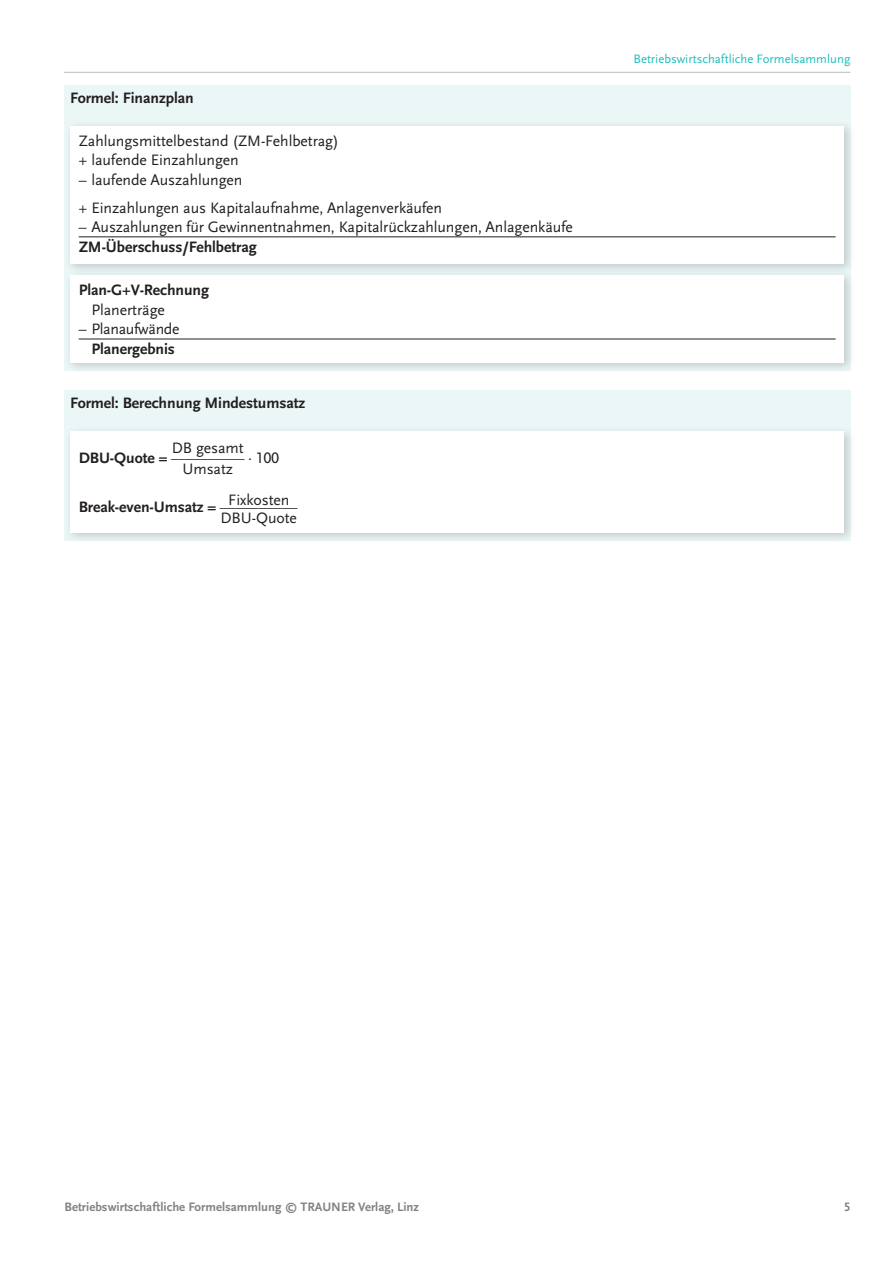
<style>
.page{position:relative;width:893px;height:1263px;background:#fff}
.page>*{position:absolute;margin:0;border:0;box-sizing:border-box;transform-origin:0 0}
.t1{font:15.75px/19.5px "Scala Sans Pro";letter-spacing:-.005em;color:#231f20}
.t2{font:700 15.75px "Scala Sans Pro";letter-spacing:-.005em;color:#231f20}
.t3{font:13.35px "Scala Sans Pro";color:#231f20;scale:1.11 1}
.t4{font:700 12.75px "Scala Sans Pro";color:#808285}
.t5{font:12.75px "Scala Sans Pro";color:#21bdbd}
</style>
<div class="page">
<hr style="left:64px;top:72px;width:786px;height:1px;background:#bcbdc0">
<div style="left:64px;top:85px;width:786px;height:286px;background:#ebf6f6"></div>
<div style="left:65px;top:120px;width:791px;height:155px;background:#231f20;opacity:.2"></div>
<div style="left:70px;top:126px;width:774px;height:138px;background:#fff"></div>
<hr style="left:79px;top:236px;width:757px;height:1px;background:#231f20">
<div style="left:65px;top:270px;width:791px;height:104px;background:#231f20;opacity:.2"></div>
<div style="left:70px;top:275px;width:774px;height:87px;background:#fff"></div>
<hr style="left:79px;top:339px;width:757px;height:1px;background:#231f20">
<div style="left:64px;top:390px;width:786px;height:151px;background:#ebf6f6"></div>
<div style="left:65px;top:426px;width:791px;height:118px;background:#231f20;opacity:.2"></div>
<div style="left:70px;top:431px;width:774px;height:101px;background:#fff"></div>
<p class="t2" style="left:70px;top:89px;width:125px">Formel: Finanzplan</p>
<p class="t1" style="left:79px;top:131px;width:262px">Zahlungsmittelbestand (ZM-Fehlbetrag) + laufende Einzahlungen</p>
<p class="t1" style="left:79px;top:166px;width:365px;line-height:28px">– laufende Auszahlungen<br>+ Einzahlungen aus Kapitalaufnahme, Anlagenverkäufen</p>
<p class="t1" style="left:79px;top:217px;width:496px">– Auszahlungen für Gewinnentnahmen, Kapitalrückzahlungen, Anlagenkäufe</p>
<p class="t2" style="left:79px;top:238px;width:180px">ZM-Überschuss/Fehlbetrag</p>
<p class="t2" style="left:79px;top:281px;width:132px">Plan-G+V-Rechnung</p>
<p class="t1" style="left:91px;top:300px;width:75px">Planerträge</p>
<p class="t1" style="left:79px;top:320px;width:102px">– Planaufwände</p>
<p class="t2" style="left:91px;top:340px;width:85px">Planergebnis</p>
<p class="t2" style="left:70px;top:394px;width:237px">Formel: Berechnung Mindestumsatz</p>
<p class="t1" style="left:172px;top:438px;width:73px">DB gesamt</p>
<p class="t3" style="left:171px;top:447px;width:68px">__________</p>
<p class="t1" style="left:182px;top:460px;width:52px">Umsatz</p>
<p class="t1" style="left:248px;top:448px;width:33px">· 100</p>
<p class="t2" style="left:79px;top:498px;width:220px">Break-even-Umsatz = <sup>__________</sup></p>
<p class="t2" style="left:79px;top:449px;width:90px">DBU-Quote =</p>
<p class="t1" style="left:220px;top:491px;width:78px;line-height:18px;text-align:center">Fixkosten<br>DBU-Quote</p>
<p class="t5" style="left:633px;top:51px;width:218px">Betriebswirtschaftliche Formelsammlung</p>
<p class="t4" style="left:65px;top:1199px;width:356px">Betriebswirtschaftliche Formelsammlung © TRAUNER Verlag, Linz</p>
<p class="t4" style="left:844px;top:1199px;width:8px">5</p>
</div>
